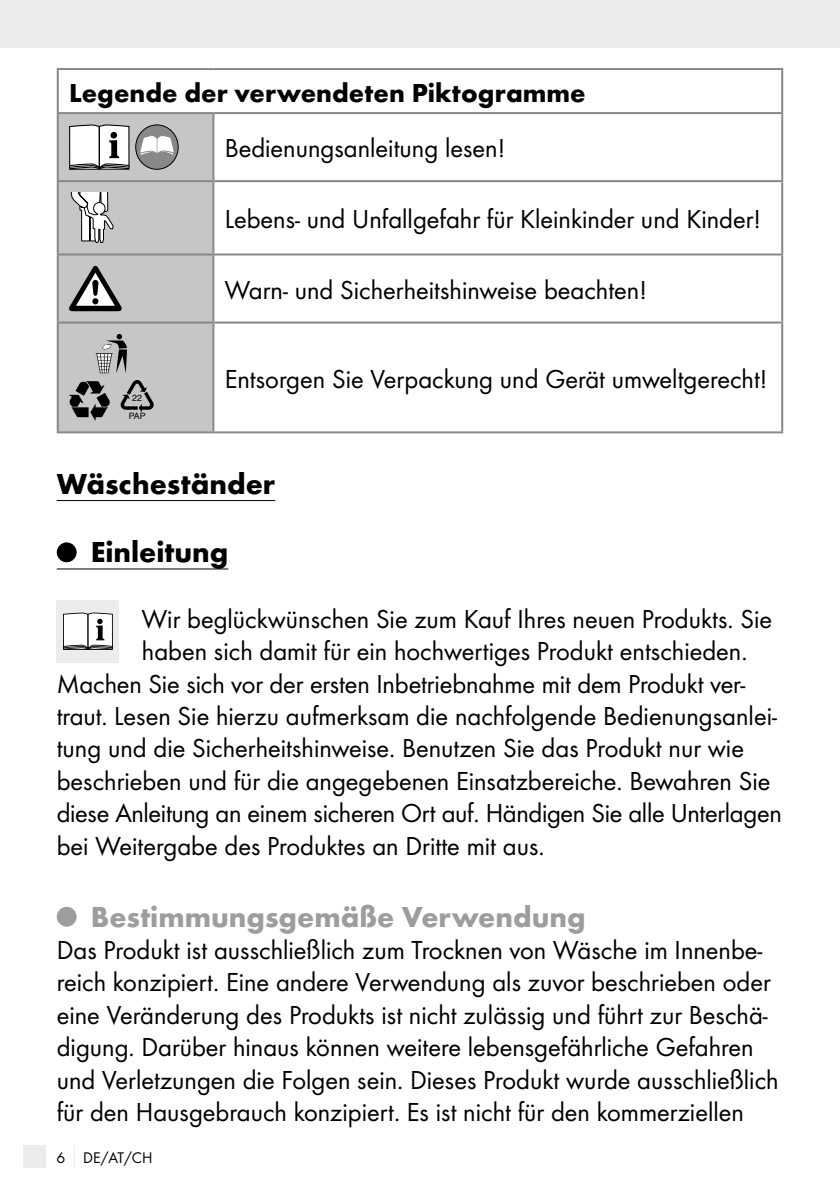
<style>
.page{position:relative;width:840px;height:1191px;background:#fff}
.page>*{position:absolute;margin:0;border:0;box-sizing:border-box;transform-origin:0 0}
.t1{font:700 30px "Futura";color:#9c9d9d}
.t2{font:700 30px "Futura";color:#000}
.t3{font:27px/32.4px "Futura Boo";color:#000}
.t4{font:700 27px "Futura";color:#000}
.t5{font:16px "Futura Boo";color:#000}
.t6{font:9px "Helvetica";color:#000}
.t7{font:8.8px "Helvetica";color:#000}
</style>
<div class="page">
<div style="left:0;top:0;width:839px;height:48px;background:#ececec"></div>
<div style="left:23px;top:1145px;width:22px;height:23px;background:#ececec"></div>
<svg style="left:74px;top:1146px;width:1px;height:22px"></svg>
<div style="left:59px;top:114px;width:153px;height:317px;background:#c5c6c6"></div>
<hr style="left:57px;top:68px;width:156px;height:2px;background:#878888">
<hr style="left:57px;top:70px;width:2px;height:42px;background:#878888">
<hr style="left:213px;top:68px;width:569px;height:2px;background:#878888">
<hr style="left:780px;top:70px;width:2px;height:42px;background:#878888">
<hr style="left:57px;top:112px;width:156px;height:2px;background:#878888">
<hr style="left:57px;top:114px;width:2px;height:66px;background:#878888">
<hr style="left:213px;top:112px;width:569px;height:2px;background:#878888">
<hr style="left:212px;top:114px;width:2px;height:66px;background:#878888">
<hr style="left:780px;top:114px;width:2px;height:66px;background:#878888">
<hr style="left:57px;top:180px;width:156px;height:2px;background:#878888">
<hr style="left:57px;top:182px;width:2px;height:71px;background:#878888">
<hr style="left:213px;top:180px;width:569px;height:2px;background:#878888">
<hr style="left:212px;top:182px;width:2px;height:71px;background:#878888">
<hr style="left:780px;top:182px;width:2px;height:71px;background:#878888">
<hr style="left:57px;top:253px;width:156px;height:2px;background:#878888">
<hr style="left:57px;top:255px;width:2px;height:66px;background:#878888">
<hr style="left:213px;top:253px;width:569px;height:2px;background:#878888">
<hr style="left:212px;top:255px;width:2px;height:66px;background:#878888">
<hr style="left:780px;top:255px;width:2px;height:66px;background:#878888">
<hr style="left:57px;top:321px;width:156px;height:2px;background:#878888">
<hr style="left:57px;top:323px;width:2px;height:108px;background:#878888">
<hr style="left:213px;top:321px;width:569px;height:2px;background:#878888">
<hr style="left:212px;top:323px;width:2px;height:108px;background:#878888">
<hr style="left:780px;top:323px;width:2px;height:108px;background:#878888">
<hr style="left:57px;top:431px;width:156px;height:2px;background:#878888">
<hr style="left:213px;top:431px;width:569px;height:2px;background:#878888">
<div style="left:136px;top:125px;width:42px;height:44px;background:#878888;border-radius:50%"></div>
<div style="left:135px;top:124px;width:43px;height:46px;border:1px solid #000;border-radius:50%"></div>
<svg style="left:139px;top:135px;width:36px;height:20px"></svg>
<svg style="left:69px;top:124px;width:60px;height:46px"></svg>
<svg style="left:69px;top:192px;width:45px;height:51px"></svg>
<svg style="left:69px;top:266px;width:53px;height:45px"></svg>
<svg style="left:121px;top:380px;width:33px;height:32px"></svg>
<svg style="left:69px;top:381px;width:41px;height:39px;background:#676767"></svg>
<svg style="left:96px;top:334px;width:31px;height:39px"></svg>
<hr style="left:57px;top:500px;width:218px;height:1px;background:#000">
<hr style="left:57px;top:568px;width:171px;height:1px;background:#000">
<div style="left:57px;top:542px;width:20px;height:20px;background:#000;border-radius:50%"></div>
<div style="left:57px;top:600px;width:62px;height:62px;background:#ececec"></div>
<svg style="left:63px;top:612px;width:50px;height:38px;background:#c6c6c6"></svg>
<div style="left:57px;top:906px;width:20px;height:20px;background:#9c9d9d;border-radius:50%"></div>
<p class="t4" style="left:69px;top:76px;width:517px">Legende der verwendeten Piktogramme</p>
<p class="t3" style="left:225px;top:132px;width:282px">Bedienungsanleitung lesen!</p>
<p class="t3" style="left:225px;top:203px;width:537px">Lebens- und Unfallgefahr für Kleinkinder und Kinder!</p>
<p class="t6" style="left:132px;top:391px;width:11px">22</p>
<p class="t7" style="left:129px;top:409px;width:18px">PAP</p>
<p class="t3" style="left:225px;top:273px;width:423px">Warn- und Sicherheitshinweise beachten!</p>
<p class="t3" style="left:225px;top:362px;width:544px">Entsorgen Sie Verpackung und Gerät umweltgerecht!</p>
<p class="t2" style="left:57px;top:465px;width:220px">Wäscheständer</p>
<p class="t2" style="left:91px;top:533px;width:139px">Einleitung</p>
<p class="t3" style="left:142px;top:602px;width:631px">Wir beglückwünschen Sie zum Kauf Ihres neuen Produkts. Sie</p>
<p class="t3" style="left:142px;top:635px;width:606px">haben sich damit für ein hochwertiges Produkt entschieden.</p>
<p class="t3" style="left:57px;top:667px;width:689px">Machen Sie sich vor der ersten Inbetriebnahme mit dem Produkt ver-</p>
<p class="t3" style="left:57px;top:699px;width:721px">traut. Lesen Sie hierzu aufmerksam die nachfolgende Bedienungsanlei-</p>
<p class="t3" style="left:57px;top:732px;width:688px">tung und die Sicherheitshinweise. Benutzen Sie das Produkt nur wie</p>
<p class="t3" style="left:57px;top:764px;width:714px">beschrieben und für die angegebenen Einsatzbereiche. Bewahren Sie</p>
<p class="t3" style="left:57px;top:797px;width:726px">diese Anleitung an einem sicheren Ort auf. Händigen Sie alle Unterlagen</p>
<p class="t3" style="left:57px;top:829px;width:489px">bei Weitergabe des Produktes an Dritte mit aus.</p>
<p class="t1" style="left:91px;top:898px;width:496px">Bestimmungsgemäße Verwendung</p>
<p class="t3" style="left:57px;top:933px;width:723px">Das Produkt ist ausschließlich zum Trocknen von Wäsche im Innenbe&shy;reich konzipiert. Eine andere Verwendung als zuvor beschrieben oder eine Veränderung des Produkts ist nicht zulässig und fü hrt zur Beschä&shy;digung. Darüber hinaus können weitere lebensgefährliche Gefahren und Verletzungen die Folgen sein. Dieses Produkt wurde ausschließlich für den Hausgebrauch konzipiert. Es ist nicht für den kommerziellen</p>
<p class="t5" style="left:57px;top:1148px;width:97px">6 DE/AT/CH</p>
</div>
